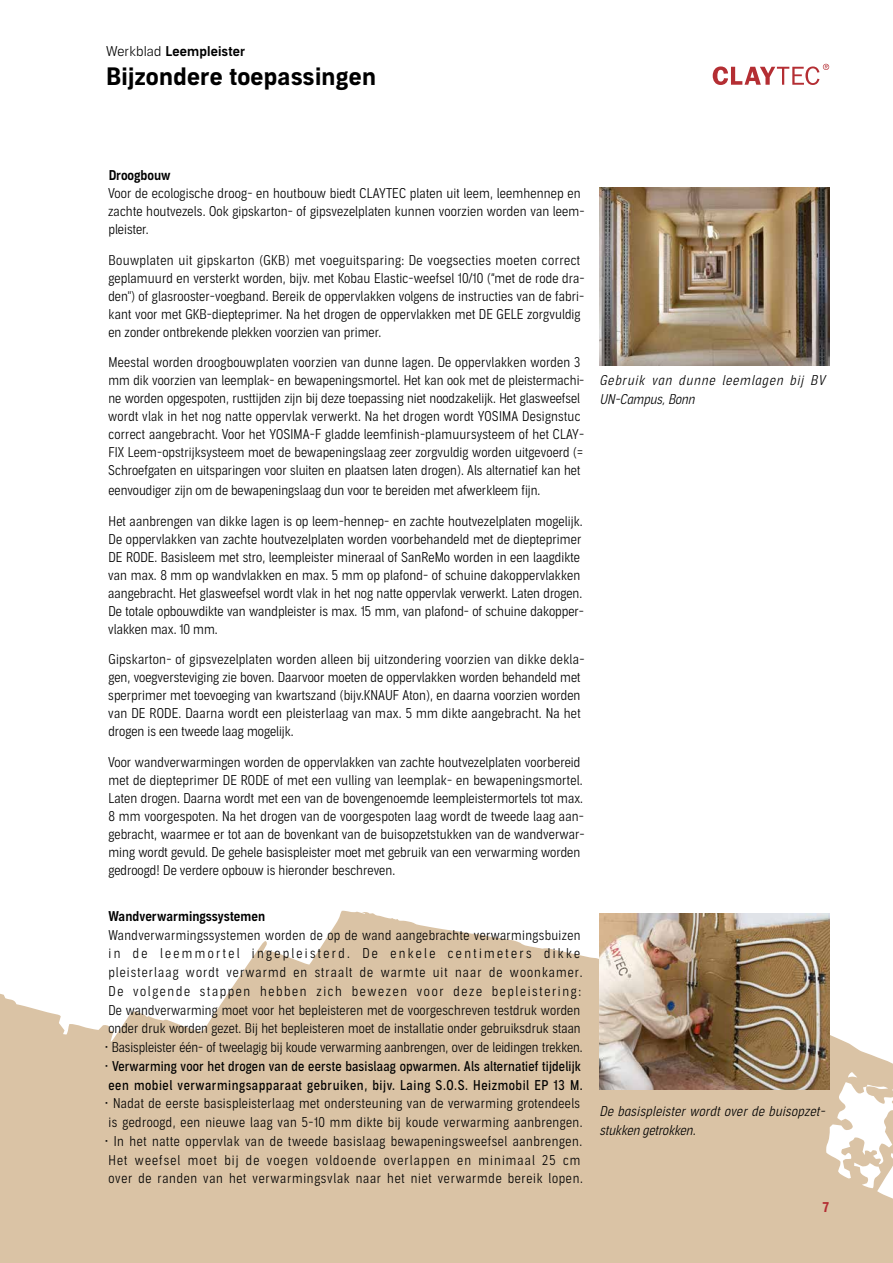
<style>
.page{position:relative;width:893px;height:1263px;background:#fff}
.page>*{position:absolute;margin:0;border:0;box-sizing:border-box;transform-origin:0 0}
.t1{font:700 24px "Aago";letter-spacing:.01em;color:#000}
.t2{font:300 13.5px/18px "Aago Condensed";letter-spacing:.005em;color:#000}
.t3{font:300 13.5px/18.8px "Aago Condensed";letter-spacing:.025em;color:#000}
.t4{font:300 13.5px/18.8px "Aago Condensed";letter-spacing:.055em;color:#000}
.t5{font:13.5px/18.8px "Aago Condensed";letter-spacing:.01em;color:#000}
.t6{font:italic 300 13.5px/19.5px "Aago Condensed";letter-spacing:.025em;color:#000}
.t7{font:italic 300 13.5px/19.5px "Aago Condensed";letter-spacing:.07em;color:#000}
.t8{font:13.5px "Aago Condensed Sm";color:#000}
.t9{font:13.5px "Aago Sm";letter-spacing:.01em;color:#000}
.t10{font:700 13.5px "Aago";color:#b42e33}
.s1{font-family:"Aago";font-weight:300}
.s2{font-weight:300}
</style>
<div class="page">
<svg style="left:68px;top:910px;width:825px;height:353px;fill:#dac3a5"></svg>
<div style="left:0;top:993px;width:68px;height:270px;background:#dac3a5"></div>
<img style="left:600px;top:187px;width:229px;height:178px">
<svg style="left:713px;top:64px;width:116px;height:21px"></svg>
<img style="left:600px;top:914px;width:229px;height:175px">
<p class="t9" style="left:106px;top:43px;width:140px"><span class="s1">Werkblad</span> Leempleister</p>
<h1 class="t1" style="left:106px;top:63px;width:271px">Bijzondere toepassingen</h1>
<p class="t8" style="left:109px;top:167px;width:63px">Droogbouw</p>
<p class="t2" style="left:108px;top:185px;width:478px">Voor de ecologische droog- en houtbouw biedt CLAYTEC platen uit leem, leemhennep en zachte houtvezels. Ook gipskarton- of gipsvezelplaten kunnen voorzien worden van leem&shy;pleister.</p>
<p class="t2" style="left:108px;top:251px;width:478px">Bouwplaten uit gipskarton (GKB) met voeguitsparing: De voegsecties moeten correct geplamuurd en versterkt worden, bijv. met Kobau Elastic-weefsel 10/10 (“met de rode dra&shy;den") of glasrooster-voegband. Bereik de oppervlakken volgens de instructies van de fabri&shy;kant voor met GKB-diepteprimer. Na het drogen de oppervlakken met DE GELE zorgvuldig en zonder ontbrekende plekken voorzien van primer.</p>
<p class="t2" style="left:108px;top:354px;width:478px">Meestal worden droogbouwplaten voorzien van dunne lagen. De oppervlakken worden 3 mm dik voorzien van leemplak- en bewapeningsmortel. Het kan ook met de pleistermachi&shy;ne worden opgespoten, rusttijden zijn bij deze toepassing niet noodzakelijk. Het glasweefsel wordt vlak in het nog natte oppervlak verwerkt. Na het drogen wordt YOSIMA Designstuc correct aangebracht. Voor het YOSIMA-F gladde leemfinish-plamuursysteem of het CLAY-FIX Leem-opstrijksysteem moet de bewapeningslaag zeer zorgvuldig worden uitgevoerd (= Schroefgaten en uitsparingen voor sluiten en plaatsen laten drogen). Als alternatief kan het</p>
<p class="t2" style="left:108px;top:482px;width:433px">eenvoudiger zijn om de bewapeningslaag dun voor te bereiden met afwerkleem fijn.</p>
<p class="t2" style="left:108px;top:512px;width:477px">Het aanbrengen van dikke lagen is op leem-hennep- en zachte houtvezelplaten mogelijk.<br>De oppervlakken van zachte houtvezelplaten worden voorbehandeld met de diepteprimer DE RODE. Basisleem met stro, leempleister mineraal of SanReMo worden in een laagdikte van max. 8 mm op wandvlakken en max. 5 mm op plafond- of schuine dakoppervlakken aangebracht. Het glasweefsel wordt vlak in het nog natte oppervlak verwerkt. Laten drogen.<br>De totale opbouwdikte van wandpleister is max. 15 mm, van plafond- of schuine dakopper&shy;vlakken max. 10 mm.</p>
<p class="t2" style="left:108px;top:651px;width:478px">Gipskarton- of gipsvezelplaten worden alleen bij uitzondering voorzien van dikke dekla&shy;gen, voegversteviging zie boven. Daarvoor moeten de oppervlakken worden behandeld met sperprimer met toevoeging van kwartszand (bijv.KNAUF Aton), en daarna voorzien worden van DE RODE. Daarna wordt een pleisterlaag van max. 5 mm dikte aangebracht. Na het drogen is een tweede laag mogelijk.</p>
<p class="t2" style="left:108px;top:754px;width:478px">Voor wandverwarmingen worden de oppervlakken van zachte houtvezelplaten voorbereid met de diepteprimer DE RODE of met een vulling van leemplak- en bewapeningsmortel.<br>Laten drogen. Daarna wordt met een van de bovengenoemde leempleistermortels tot max.<br>8 mm voorgespoten. Na het drogen van de voorgespoten laag wordt de tweede laag aan&shy;gebracht, waarmee er tot aan de bovenkant van de buisopzetstukken van de wandverwar&shy;ming wordt gevuld. De gehele basispleister moet met gebruik van een verwarming worden gedroogd! De verdere opbouw is hieronder beschreven.</p>
<p class="t8" style="left:109px;top:908px;width:158px">Wandverwarmingssystemen</p>
<p class="t3" style="left:108px;top:926px;width:476px">Wandverwarmingssystemen worden de op de wand aangebrachte verwarmingsbuizen in de leemmortel ingepleisterd. De enkele centimeters dikke pleisterlaag wordt verwarmd en straalt de warmte uit naar de woonkamer.<br>De volgende stappen hebben zich bewezen voor deze bepleistering:<br>De wandverwarming moet voor het bepleisteren met de voorgeschreven testdruk worden onder druk worden gezet. Bij het bepleisteren moet de installatie onder gebruiksdruk staan</p>
<p class="t2" style="left:105px;top:1039px;width:479px">• Basispleister één- of tweelagig bij koude verwarming aanbrengen, over de leidingen trekken.</p>
<p class="t5" style="left:105px;top:1057px;width:479px"><span class="s2">•</span> Verwarming voor het drogen van de eerste basislaag opwarmen. Als alternatief tijdelijk een mobiel verwarmingsapparaat gebruiken, bijv. Laing S.O.S. Heizmobil EP 13 M.</p>
<p class="t3" style="left:105px;top:1095px;width:479px">• Nadat de eerste basispleisterlaag met ondersteuning van de verwarming grotendeels is gedroogd, een nieuwe laag van 5-10 mm dikte bij koude verwarming aanbrengen.</p>
<p class="t4" style="left:105px;top:1132px;width:480px">• In het natte oppervlak van de tweede basislaag bewapeningsweefsel aanbrengen.<br>Het weefsel moet bij de voegen voldoende overlappen en minimaal 25 cm over de randen van het verwarmingsvlak naar het niet verwarmde bereik lopen.</p>
<p class="t7" style="left:600px;top:370px;width:227px">Gebruik van dunne leemlagen bij BV<br>UN-Campus, Bonn</p>
<p class="t6" style="left:600px;top:1102px;width:227px">De basispleister wordt over de buisopzet&shy;stukken getrokken.</p>
<p class="t10" style="left:822px;top:1199px;width:8px">7</p>
</div>
